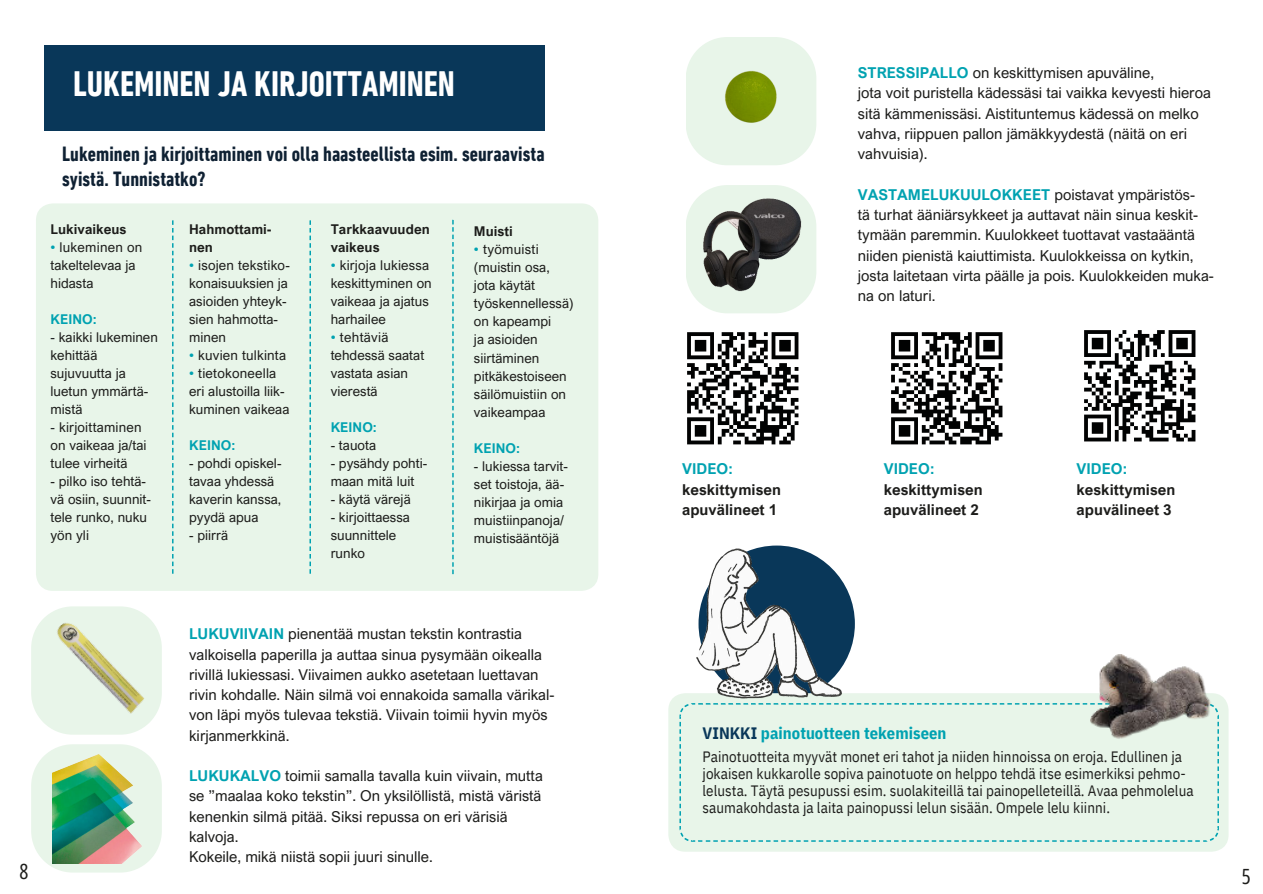
<style>
.page{position:relative;width:1263px;height:894px;background:#fff}
.page>*{position:absolute;margin:0;border:0;box-sizing:border-box;transform-origin:0 0}
.t1{font:700 condensed 36px "DIN Next LT Pro";color:#fff}
.t2{font:700 condensed 21px/24.8px "DIN Next LT Pro";letter-spacing:.005em;color:#0f2133}
.t3{font:21px "Open Sans Condensed";color:#1d1d1b}
.t4{font:700 16.5px "IBM Plex Sans Cond";letter-spacing:.005em;color:#00a2b1}
.t5{font:15px/20.2px "Arial Nova";color:#1d1d1b}
.t6{font:15px/16.8px "IBM Plex Sans Cond";letter-spacing:.005em;color:#1d1d1b}
.t7{font:700 15px/20.2px "Arial Nova";letter-spacing:.005em;color:#1d1d1b}
.t8{font:700 15px "Arial Nova";letter-spacing:.005em;color:#00a2b1}
.t9{font:13.5px/18px "Arial Nova";letter-spacing:.005em;color:#1d1d1b}
.t10{font:700 13.5px/18px "Arial Nova";letter-spacing:.005em;color:#1d1d1b}
.t11{font:700 13.5px "Arial Nova";letter-spacing:.005em;color:#00a2b1}
.s1{color:#00a2b1}
.s2{color:#212427}
.s3{font-weight:700;color:#00a2b1}
.s4{color:#093759}
</style>
<div class="page">
<div style="left:668px;top:693px;width:560px;height:158px;background:#e8f5e9;border-radius:17px"></div>
<svg style="left:679px;top:703px;width:540px;height:138px"></svg>
<img style="left:687px;top:332px;width:112px;height:113px">
<img style="left:891px;top:332px;width:112px;height:113px">
<img style="left:1084px;top:330px;width:112px;height:112px">
<img style="left:1091px;top:654px;width:121px;height:84px">
<img style="left:696px;top:545px;width:159px;height:154px">
<div style="left:44px;top:45px;width:501px;height:86px;background:#093759"></div>
<svg style="left:31px;top:606px;width:131px;height:128px"></svg>
<img style="left:51px;top:612px;width:97px;height:109px">
<svg style="left:31px;top:744px;width:131px;height:128px"></svg>
<img style="left:52px;top:753px;width:96px;height:110px">
<div style="left:36px;top:203px;width:562px;height:387px;background:#e8f5e9;border-radius:17px"></div>
<svg style="left:172px;top:220px;width:2px;height:353px"></svg>
<svg style="left:309px;top:220px;width:2px;height:353px"></svg>
<svg style="left:452px;top:220px;width:2px;height:354px"></svg>
<svg style="left:686px;top:204px;width:130px;height:109px"></svg>
<img style="left:693px;top:185px;width:117px;height:112px">
<svg style="left:686px;top:37px;width:130px;height:128px;background:#ebf6eb"></svg>
<img style="left:711px;top:63px;width:80px;height:76px">
<h1 class="t1" style="left:73px;top:63px;width:383px">LUKEMINEN JA KIRJOITTAMINEN</h1>
<h2 class="t2" style="left:62px;top:141px;width:484px">Lukeminen ja kirjoittaminen voi olla haasteellista esim. seuraavista syistä. Tunnistatko?</h2>
<p class="t10" style="left:51px;top:220px;width:77px">Lukivaikeus</p>
<p class="t9" style="left:51px;top:238px;width:93px"><span class="s1">•</span> lukeminen on takeltelevaa ja hidasta</p>
<p class="t11" style="left:51px;top:311px;width:48px">KEINO:</p>
<p class="t9" style="left:51px;top:328px;width:109px"><span class="s2">-</span> kaikki lukeminen kehittää sujuvuutta ja luetun ymmärtä&shy;mistä</p>
<p class="t9" style="left:51px;top:418px;width:98px"><span class="s2">-</span> kirjoittaminen on vaikeaa ja/tai tulee virheitä</p>
<p class="t9" style="left:51px;top:472px;width:102px">- pilko iso tehtä&shy;vä osiin, suunnit&shy;tele runko, nuku yön yli</p>
<p class="t10" style="left:189px;top:220px;width:84px">Hahmottami&shy;nen</p>
<p class="t9" style="left:189px;top:256px;width:102px"><span class="s1">•</span> isojen tekstiko&shy;konaisuuksien ja asioiden yhteyk&shy;sien hahmotta&shy;minen</p>
<p class="t9" style="left:189px;top:346px;width:98px"><span class="s1">•</span> kuvien tulkinta</p>
<p class="t9" style="left:189px;top:364px;width:102px"><span class="s1">•</span> tietokoneella eri alustoilla liik&shy;kuminen vaikeaa</p>
<p class="t11" style="left:189px;top:437px;width:48px">KEINO:</p>
<p class="t9" style="left:189px;top:454px;width:94px">- pohdi opiskel&shy;tavaa yhdessä kaverin kanssa, pyydä apua</p>
<p class="t9" style="left:189px;top:526px;width:41px">- piirrä</p>
<p class="t10" style="left:331px;top:220px;width:101px">Tarkkaavuuden vaikeus</p>
<p class="t9" style="left:331px;top:256px;width:103px"><span class="s1">•</span> kirjoja lukiessa keskittyminen on vaikeaa ja ajatus harhailee</p>
<p class="t9" style="left:331px;top:328px;width:95px"><span class="s1">•</span> tehtäviä tehdessä saatat vastata asian vierestä</p>
<p class="t11" style="left:331px;top:419px;width:48px">KEINO:</p>
<p class="t9" style="left:331px;top:436px;width:47px">- tauota</p>
<p class="t9" style="left:331px;top:454px;width:98px">- pysähdy pohti&shy;maan mitä luit</p>
<p class="t9" style="left:331px;top:490px;width:82px">- käytä värejä</p>
<p class="t9" style="left:331px;top:508px;width:81px">- kirjoittaessa suunnittele runko</p>
<p class="t10" style="left:474px;top:222px;width:40px">Muisti</p>
<p class="t9" style="left:474px;top:240px;width:101px"><span class="s1">•</span> työmuisti (muistin osa, jota käytät työskennellessä) on kapeampi<br>ja asioiden siirtäminen pitkäkestoiseen säilömuistiin on vaikeampaa</p>
<p class="t11" style="left:474px;top:440px;width:48px">KEINO:</p>
<p class="t9" style="left:474px;top:456px;width:96px">- lukiessa tarvit&shy;set toistoja, ää&shy;nikirjaa ja omia muistiinpanoja/ muistisääntöjä</p>
<p class="t8" style="left:682px;top:460px;width:52px">VIDEO:</p>
<p class="t7" style="left:682px;top:479px;width:100px">keskittymisen apuvälineet 1</p>
<p class="t5" style="left:858px;top:63px;width:354px"><span class="s3">STRESSIPALLO</span> on keskittymisen apuväline,<br>jota voit puristella kädessäsi tai vaikka kevyesti hieroa sitä kämmenissäsi. Aistituntemus kädessä on melko vahva, riippuen pallon jämäkkyydestä (näitä on eri vahvuisia).</p>
<p class="t5" style="left:858px;top:184px;width:357px"><span class="s3">VASTAMELUKUULOKKEET</span> poistavat ympäristös-<br>tä turhat ääniärsykkeet ja auttavat näin sinua keskit&shy;tymään paremmin. Kuulokkeet tuottavat vastaääntä niiden pienistä kaiuttimista. Kuulokkeissa on kytkin, josta laitetaan virta päälle ja pois. Kuulokkeiden muka&shy;na on laturi.</p>
<p class="t8" style="left:884px;top:460px;width:52px">VIDEO:</p>
<p class="t7" style="left:884px;top:479px;width:100px">keskittymisen apuvälineet 2</p>
<p class="t8" style="left:1076px;top:460px;width:52px">VIDEO:</p>
<p class="t7" style="left:1076px;top:479px;width:100px">keskittymisen apuvälineet 3</p>
<p class="t5" style="left:189px;top:623px;width:367px"><span class="s3">LUKUVIIVAIN</span> pienentää mustan tekstin kontrastia valkoisella paperilla ja auttaa sinua pysymään oikealla rivillä lukiessasi. Viivaimen aukko asetetaan luettavan rivin kohdalle. Näin silmä voi ennakoida samalla värikal&shy;von läpi myös tulevaa tekstiä. Viivain toimii hyvin myös kirjanmerkkinä.</p>
<p class="t5" style="left:189px;top:765px;width:355px"><span class="s3">LUKUKALVO</span> toimii samalla tavalla kuin viivain, mutta se ”maalaa koko tekstin”. On yksilöllistä, mistä väristä kenenkin silmä pitää. Siksi repussa on eri värisiä kalvoja.<br>Kokeile, mikä niistä sopii juuri sinulle.</p>
<p class="t4" style="left:702px;top:720px;width:245px"><span class="s4">VINKKI</span> painotuotteen tekemiseen</p>
<p class="t6" style="left:702px;top:746px;width:493px">Painotuotteita myyvät monet eri tahot ja niiden hinnoissa on eroja. Edullinen ja jokaisen kukkarolle sopiva painotuote on helppo tehdä itse esimerkiksi pehmo&shy;lelusta. Täytä pesupussi esim. suolakiteillä tai painopelleteillä. Avaa pehmolelua saumakohdasta ja laita painopussi lelun sisään. Ompele lelu kiinni.</p>
<h2 class="t3" style="left:19px;top:856px;width:10px">8</h2>
<h2 class="t3" style="left:1242px;top:861px;width:10px">5</h2>
</div>
